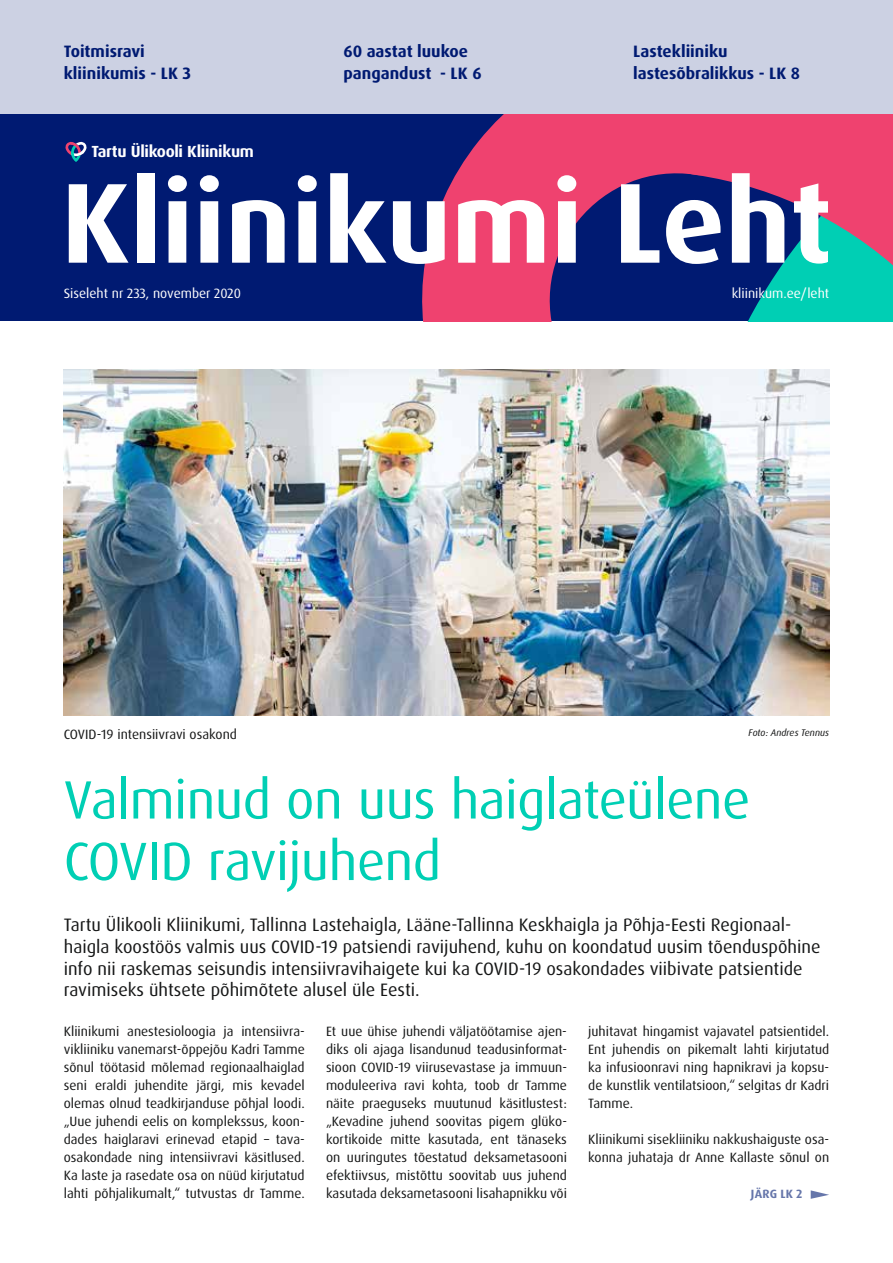
<style>
.page{position:relative;width:893px;height:1263px;background:#fff}
.page>*{position:absolute;margin:0;border:0;box-sizing:border-box;transform-origin:0 0}
.t1{font:700 114px "Dax Pro";color:#fff}
.t2{font:54px/61.5px "Dax Pro";letter-spacing:-.01em;color:#00cfb4}
.t3{font:18px/21.6px "Dax Pro";color:#151616}
.t4{font:700 16.5px/22.5px "Dax Pro";color:#001a72}
.t5{font:700 16.05px "Dax Pro";letter-spacing:-.02em;color:#fff}
.t6{font:13.5px/18px "Dax Pro";color:#151616;text-align:justify}
.t7{font:13.5px "Dax Pro";color:#fff}
.t8{font:700 12px "Dax Pro";letter-spacing:.015em;color:#6676aa}
.t9{font:italic 9.6px "Dax Pro";color:#151616}
</style>
<div class="page">
<div style="left:0;top:0;width:893px;height:115px;background:#ccd1e3"></div>
<div style="left:0;top:115px;width:893px;height:206px;background:#001a72"></div>
<svg style="left:422px;top:115px;width:214px;height:206px;fill:#ef426f"></svg>
<svg style="left:636px;top:115px;width:257px;height:206px"></svg>
<svg style="left:811px;top:1190px;width:18px;height:9px"></svg>
<svg style="left:65px;top:142px;width:22px;height:20px"></svg>
<img style="left:64px;top:370px;width:765px;height:345px">
<p class="t4" style="left:64px;top:40px;width:129px">Toitmisravi kliinikumis - LK 3</p>
<p class="t4" style="left:343px;top:40px;width:140px">60 aastat luukoe pangandust - LK 6</p>
<p class="t4" style="left:633px;top:40px;width:168px">Lastekliiniku lastesõbralikkus - LK 8</p>
<p class="t5" style="left:91px;top:141px;width:164px">Tartu Ülikooli Kliinikum</p>
<h1 class="t1" style="left:61px;top:149px;width:772px">Kliinikumi Leht</h1>
<p class="t7" style="left:64px;top:284px;width:179px">Siseleht nr 233, november 2020</p>
<p class="t7" style="left:732px;top:284px;width:99px">kliinikum.ee/leht</p>
<p class="t6" style="left:64px;top:725px;width:175px">COVID-19 intensiivravi osakond</p>
<p class="t9" style="left:749px;top:726px;width:82px">Foto: Andres Tennus</p>
<h2 class="t2" style="left:64px;top:769px;width:688px">Valminud on uus haiglateülene<br>COVID ravijuhend</h2>
<p class="t3" style="left:64px;top:914px;width:758px">Tartu Ülikooli Kliinikumi, Tallinna Lastehaigla, Lääne-Tallinna Keskhaigla ja Põhja-Eesti Regionaal&shy;haigla koostöös valmis uus COVID-19 patsiendi ravijuhend, kuhu on koondatud uusim tõenduspõhine info nii raskemas seisundis intensiivravihaigete kui ka COVID-19 osakondades viibivate patsientide ravimiseks ühtsete põhimõtete alusel üle Eesti.</p>
<p class="t6" style="left:64px;top:1022px;width:242px">Kliinikumi anestesioloogia ja intensiivra&shy;vikliiniku vanemarst-õppejõu Kadri Tamme sõnul töötasid mõlemad regionaalhaiglad seni eraldi juhendite järgi, mis kevadel olemas olnud teadkirjanduse põhjal loodi. „Uue juhendi eelis on komplekssus, koon&shy;dades haiglaravi erinevad etapid – tava&shy;osakondade ning intensiivravi käsitlused.<br>Ka laste ja rasedate osa on nüüd kirjutatud lahti põhjalikumalt,“ tutvustas dr Tamme.</p>
<p class="t6" style="left:326px;top:1022px;width:242px">Et uue ühise juhendi väljatöötamise ajen&shy;diks oli ajaga lisandunud teadusinformat&shy;sioon COVID-19 viirusevastase ja immuun&shy;moduleeriva ravi kohta, toob dr Tamme näite praeguseks muutunud käsitlustest: „Kevadine juhend soovitas pigem glüko&shy;kortikoide mitte kasutada, ent tänaseks on uuringutes tõestatud deksametasooni efektiivsus, mistõttu soovitab uus juhend kasutada deksametasooni lisahapnikku või</p>
<p class="t6" style="left:588px;top:1022px;width:242px">juhitavat hingamist vajavatel patsientidel.<br>Ent juhendis on pikemalt lahti kirjutatud ka infusioonravi ning hapnikravi ja kopsu&shy;de kunstlik ventilatsioon,“ selgitas dr Kadri Tamme.</p>
<p class="t6" style="left:588px;top:1130px;width:242px">Kliinikumi sisekliiniku nakkushaiguste osa&shy;konna juhataja dr Anne Kallaste sõnul on</p>
<p class="t8" style="left:751px;top:1186px;width:53px">JÄRG LK 2</p>
</div>
